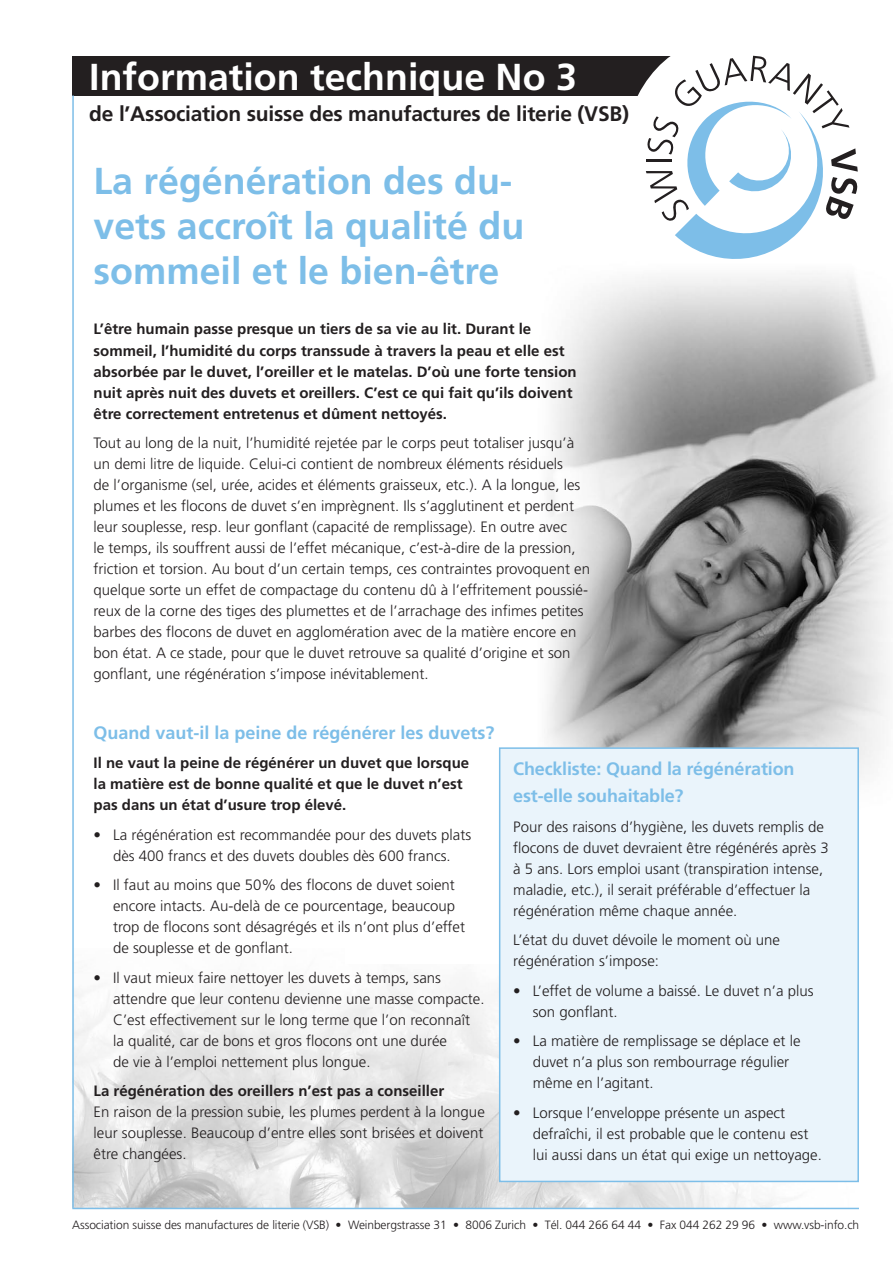
<style>
.page{position:relative;width:893px;height:1263px;background:#fff}
.page>*{position:absolute;margin:0;border:0;box-sizing:border-box;transform-origin:0 0}
.t1{font:700 37.5px/45px "Frutiger";color:#7dbee8}
.t2{font:700 37.5px "Frutiger";color:#fff}
.t3{font:700 21px "Frutiger";letter-spacing:-.01em;color:#231f20}
.t4{font:700 18px/27px "Frutiger";letter-spacing:-.01em;color:#7dbee8}
.t5{font:300 15px/21px "Frutiger";color:#231f20}
.t6{font:700 15px/21px "Frutiger";color:#231f20}
.t7{font:300 12px "Frutiger";letter-spacing:-.01em;color:#231f20}
</style>
<div class="page">
<img style="left:74px;top:975px;width:785px;height:233px">
<div style="left:72px;top:56px;width:641px;height:40px;background:#231f20"></div>
<div style="left:621px;top:40px;width:192px;height:251px;background:#fff;border-radius:50%"></div>
<img style="left:547px;top:171px;width:344px;height:606px">
<div style="left:500px;top:748px;width:358px;height:433px;background:#eaf4fb"></div>
<div style="left:499px;top:747px;width:360px;height:435px;border:2px solid #7dbee8"></div>
<hr style="left:72px;top:1208px;width:787px;height:1px;background:#7dbee8">
<hr style="left:72px;top:95px;width:2px;height:1113px;background:#7dbee8">
<svg style="left:646px;top:56px;width:212px;height:212px"></svg>
<h1 class="t2" style="left:89px;top:54px;width:489px">Information technique No 3</h1>
<h2 class="t3" style="left:89px;top:101px;width:541px">de l’Association suisse des manufactures de literie (VSB)</h2>
<h1 class="t1" style="left:94px;top:159px;width:432px">La régénération des du&shy;vets accroît la qualité du sommeil et le bien-être</h1>
<p class="t6" style="left:94px;top:319px;width:485px">L’être humain passe presque un tiers de sa vie au lit. Durant le sommeil, l’humidité du corps transsude à travers la peau et elle est absorbée par le duvet, l’oreiller et le matelas. D’où une forte tension nuit après nuit des duvets et oreillers. C’est ce qui fait qu’ils doivent être correctement entretenus et dûment nettoyés.</p>
<p class="t5" style="left:94px;top:433px;width:498px">Tout au long de la nuit, l’humidité rejetée par le corps peut totaliser jusqu’à un demi litre de liquide. Celui-ci contient de nombreux éléments résiduels<br>de l’organisme (sel, urée, acides et éléments graisseux, etc.). A la longue, les plumes et les flocons de duvet s’en imprègnent. Ils s’agglutinent et perdent leur souplesse, resp. leur gonflant (capacité de remplissage). En outre avec<br>le temps, ils souffrent aussi de l’effet mécanique, c’est-à-dire de la pression, friction et torsion. Au bout d’un certain temps, ces contraintes provoquent en quelque sorte un effet de compactage du contenu dû à l’effritement poussié&shy;reux de la corne des tiges des plumettes et de l’arrachage des infimes petites barbes des flocons de duvet en agglomération avec de la matière encore en bon état. A ce stade, pour que le duvet retrouve sa qualité d’origine et son gonflant, une régénération s’impose inévitablement.</p>
<p class="t4" style="left:94px;top:719px;width:402px">Quand vaut-il la peine de régénérer les duvets?</p>
<p class="t6" style="left:94px;top:752px;width:377px">Il ne vaut la peine de régénérer un duvet que lorsque la matière est de bonne qualité et que le duvet n’est pas dans un état d’usure trop élevé.</p>
<p class="t5" style="left:94px;top:824px;width:379px;text-align:center">• La régénération est recommandée pour des duvets plats dès 400 francs et des duvets doubles dès 600 francs.</p>
<p class="t5" style="left:113px;top:875px;width:354px;text-indent:-19px">• Il faut au moins que 50% des flocons de duvet soient encore intacts. Au-delà de ce pourcentage, beaucoup trop de flocons sont désagrégés et ils n’ont plus d’effet de souplesse et de gonflant.</p>
<p class="t5" style="left:113px;top:967px;width:373px;text-indent:-19px">• Il vaut mieux faire nettoyer les duvets à temps, sans attendre que leur contenu devienne une masse compacte.<br>C’est effectivement sur le long terme que l’on reconnaît la qualité, car de bons et gros flocons ont une durée<br>de vie à l’emploi nettement plus longue.</p>
<p class="t6" style="left:94px;top:1080px;width:352px">La régénération des oreillers n’est pas a conseiller</p>
<p class="t5" style="left:94px;top:1102px;width:393px;text-align:justify">En raison de la pression subie, les plumes perdent à la longue leur souplesse. Beaucoup d’entre elles sont brisées et doivent être changées.</p>
<p class="t4" style="left:513px;top:755px;width:283px">Checkliste: Quand la régénération est-elle souhaitable?</p>
<p class="t5" style="left:513px;top:816px;width:317px">Pour des raisons d’hygiène, les duvets remplis de flocons de duvet devraient être régénérés après 3 à 5 ans. Lors emploi usant (transpiration intense, maladie, etc.), il serait préférable d’effectuer la régénération même chaque année.</p>
<p class="t5" style="left:513px;top:930px;width:268px">L’état du duvet dévoile le moment où une régénération s’impose:</p>
<p class="t5" style="left:533px;top:980px;width:282px;text-indent:-20px">• L’effet de volume a baissé. Le duvet n’a plus son gonflant.</p>
<p class="t5" style="left:533px;top:1031px;width:269px;text-indent:-20px">• La matière de remplissage se déplace et le duvet n’a plus son rembourrage régulier même en l’agitant.</p>
<p class="t5" style="left:533px;top:1102px;width:291px;text-indent:-20px">• Lorsque l’enveloppe présente un aspect defraîchi, il est probable que le contenu est lui aussi dans un état qui exige un nettoyage.</p>
<p class="t7" style="left:72px;top:1218px;width:788px">Association suisse des manufactures de literie (VSB) • Weinbergstrasse 31 • 8006 Zurich • Tél. 044 266 64 44 • Fax 044 262 29 96 • www.vsb-info.ch</p>
</div>
